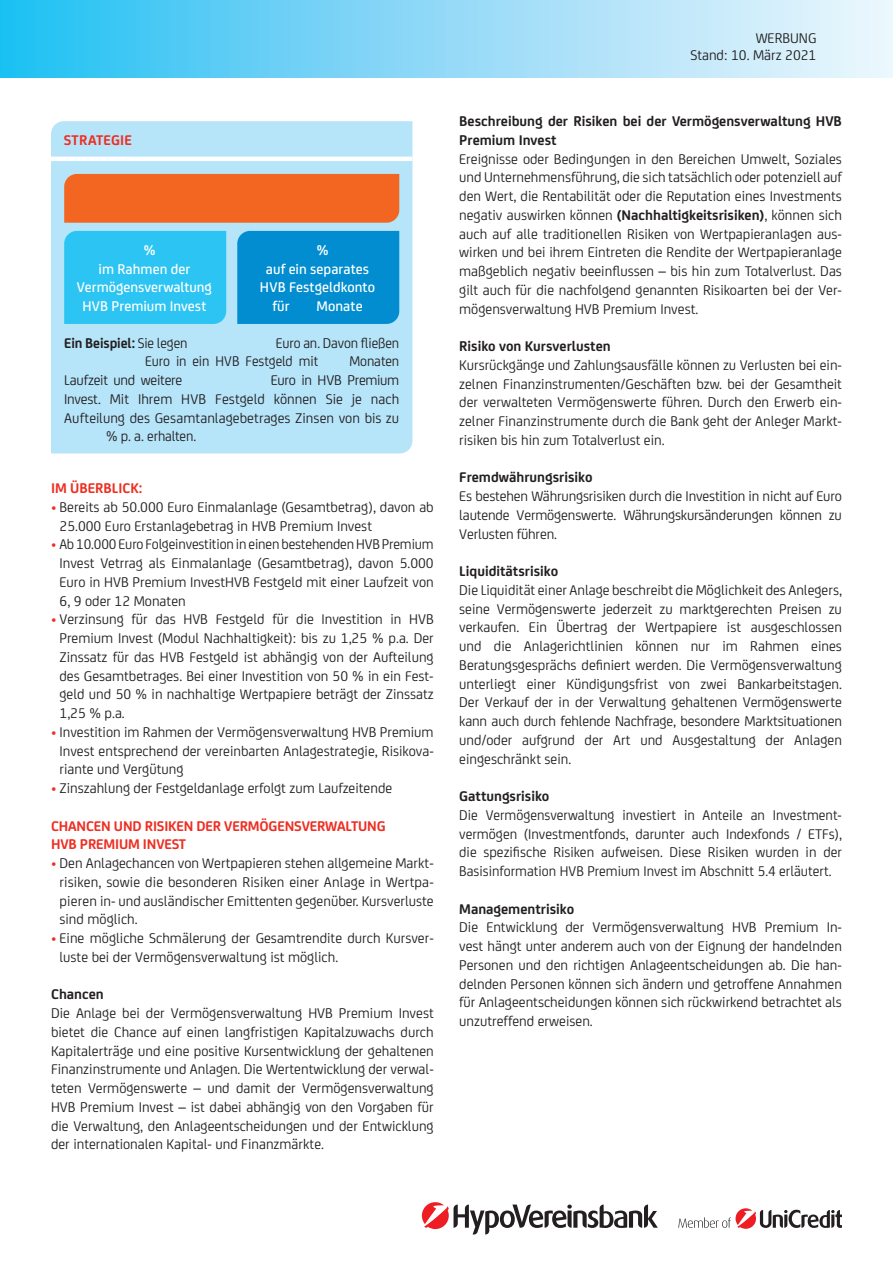
<style>
.page{position:relative;width:893px;height:1263px;background:#fff}
.page>*{position:absolute;margin:0;border:0;box-sizing:border-box;transform-origin:0 0}
.t1{font:15px/18.8px "Uni Credit";color:#231f20;text-align:justify}
.t2{font:15px/18.8px "FS Joey";letter-spacing:-.005em;color:#231f20}
.t3{font:700 15px/18.8px "Uni Credit";color:#231f20}
.t4{font:500 15px "Uni Credit";letter-spacing:.005em;color:#fff}
.t5{font:700 15px/18.8px "Uni Credit";letter-spacing:-.01em;color:#ee2e22}
.t6{font:700 15px "FS Joey";letter-spacing:-.005em;color:#231f20}
.t7{font:700 15px "Uni Credit";letter-spacing:.015em;color:#ee2e22}
.s1{font-weight:400}
.s2{color:#ee2e22}
.s3{font-weight:700}
</style>
<div class="page">
<div style="left:0;top:0;width:893px;height:77px;background:linear-gradient(to right,#26bff2,#f5f6fd)"></div>
<svg style="left:678px;top:1208px;width:164px;height:21px"></svg>
<svg style="left:422px;top:1202px;width:236px;height:32px"></svg>
<div style="left:51px;top:121px;width:361px;height:332px;background:#b6e4f9"></div>
<div style="left:64px;top:174px;width:335px;height:49px;background:#f36621"></div>
<div style="left:64px;top:231px;width:162px;height:93px;background:#2bc4f3"></div>
<div style="left:237px;top:231px;width:162px;height:93px;background:#018dd0"></div>
<hr style="left:51px;top:157px;width:361px;height:4px;background:#fff">
<p class="t7" style="left:64px;top:129px;width:70px">STRATEGIE</p>
<p class="t4" style="left:143px;top:239px;width:14px">%</p>
<p class="t4" style="left:99px;top:258px;width:93px">im Rahmen der</p>
<p class="t4" style="left:77px;top:276px;width:137px">Vermögensverwaltung</p>
<p class="t4" style="left:82px;top:295px;width:126px">HVB Premium Invest</p>
<p class="t4" style="left:316px;top:239px;width:14px">%</p>
<p class="t4" style="left:266px;top:258px;width:105px">auf ein separates</p>
<p class="t4" style="left:260px;top:276px;width:117px">HVB Festgeldkonto</p>
<p class="t4" style="left:272px;top:295px;width:19px">für</p>
<p class="t4" style="left:316px;top:295px;width:48px">Monate</p>
<p class="t6" style="left:64px;top:331px;width:125px">Ein Beispiel: <span class="s1">Sie legen</span></p>
<p class="t2" style="left:145px;top:332px;width:256px;text-indent:131px">Euro an. Davon fließen<br>Euro in ein HVB Festgeld mit</p>
<p class="t2" style="left:349px;top:351px;width:51px">Monaten</p>
<p class="t2" style="left:64px;top:370px;width:120px">Laufzeit und weitere</p>
<p class="t2" style="left:271px;top:370px;width:130px">Euro in HVB Premium</p>
<p class="t2" style="left:64px;top:389px;width:337px">Invest. Mit Ihrem HVB Festgeld können Sie je nach</p>
<p class="t2" style="left:64px;top:407px;width:337px">Aufteilung des Gesamtanlagebetrages Zinsen von bis zu</p>
<p class="t2" style="left:106px;top:426px;width:92px">% p. a. erhalten.</p>
<p class="t5" style="left:51px;top:478px;width:93px">IM ÜBERBLICK:</p>
<p class="t1" style="left:60px;top:497px;width:376px;text-indent:-9px"><span class="s2">•</span> Bereits ab 50.000 Euro Einmalanlage (Gesamtbetrag), davon ab<br>25.000 Euro Erstanlagebetrag in HVB Premium Invest</p>
<p class="t1" style="left:60px;top:534px;width:376px;text-indent:-9px"><span class="s2">•</span> Ab 10.000 Euro Folgeinvestition in einen bestehenden HVB Premium Invest Vetrrag als Einmalanlage (Gesamtbetrag), davon 5.000<br>Euro in HVB Premium InvestHVB Festgeld mit einer Laufzeit von 6, 9 oder 12 Monaten</p>
<p class="t1" style="left:60px;top:609px;width:376px;text-indent:-9px"><span class="s2">•</span> Verzinsung für das HVB Festgeld für die Investition in HVB Premium Invest (Modul Nachhaltigkeit): bis zu 1,25 % p.a. Der Zinssatz für das HVB Festgeld ist abhängig von der Aufteilung des Gesamtbetrages. Bei einer Investition von 50 % in ein Fest&shy;geld und 50 % in nachhaltige Wertpapiere beträgt der Zinssatz 1,25 % p.a.</p>
<p class="t1" style="left:60px;top:722px;width:376px;text-indent:-9px"><span class="s2">•</span> Investition im Rahmen der Vermögensverwaltung HVB Premium Invest entsprechend der vereinbarten Anlagestrategie, Risikova&shy;riante und Vergütung</p>
<p class="t1" style="left:51px;top:778px;width:343px"><span class="s2">•</span> Zinszahlung der Festgeldanlage erfolgt zum Laufzeitende</p>
<p class="t5" style="left:51px;top:815px;width:336px">CHANCEN UND RISIKEN DER VERMÖGENSVERWALTUNG<br>HVB PREMIUM INVEST</p>
<p class="t1" style="left:60px;top:853px;width:376px;text-indent:-9px"><span class="s2">•</span> Den Anlagechancen von Wertpapieren stehen allgemeine Markt&shy;risiken, sowie die besonderen Risiken einer Anlage in Wertpa&shy;pieren in- und ausländischer Emittenten gegenüber. Kursverluste sind möglich.</p>
<p class="t1" style="left:60px;top:928px;width:376px;text-indent:-9px"><span class="s2">•</span> Eine mögliche Schmälerung der Gesamtrendite durch Kursver&shy;luste bei der Vermögensverwaltung ist möglich.</p>
<p class="t3" style="left:51px;top:984px;width:54px">Chancen</p>
<p class="t1" style="left:51px;top:1003px;width:384px">Die Anlage bei der Vermögensverwaltung HVB Premium Invest bietet die Chance auf einen langfristigen Kapitalzuwachs durch Kapitalerträge und eine positive Kursentwicklung der gehaltenen Finanzinstrumente und Anlagen. Die Wertentwicklung der verwal&shy;teten Vermögenswerte – und damit der Vermögensverwaltung HVB Premium Invest – ist dabei abhängig von den Vorgaben für die Verwaltung, den Anlageentscheidungen und der Entwicklung der internationalen Kapital- und Finanzmärkte.</p>
<p class="t1" style="left:690px;top:29px;width:128px;line-height:16.5px;text-align:right">WERBUNG<br>Stand: 10. März 2021</p>
<p class="t3" style="left:459px;top:111px;width:384px">Beschreibung der Risiken bei der Vermögensverwaltung HVB<br>Premium Invest</p>
<p class="t1" style="left:459px;top:148px;width:384px">Ereignisse oder Bedingungen in den Bereichen Umwelt, Soziales und Unternehmensführung, die sich tatsächlich oder potenziell auf den Wert, die Rentabilität oder die Reputation eines Investments negativ auswirken können <span class="s3">(Nachhaltigkeitsrisiken)</span>, können sich auch auf alle traditionellen Risiken von Wertpapieranlagen aus&shy;wirken und bei ihrem Eintreten die Rendite der Wertpapieranlage maßgeblich negativ beeinflussen – bis hin zum Totalverlust. Das gilt auch für die nachfolgend genannten Risikoarten bei der Ver&shy;mögensverwaltung HVB Premium Invest.</p>
<p class="t3" style="left:459px;top:336px;width:153px">Risiko von Kursverlusten</p>
<p class="t1" style="left:459px;top:355px;width:384px">Kursrückgänge und Zahlungsausfälle können zu Verlusten bei ein&shy;zelnen Finanzinstrumenten/Geschäften bzw. bei der Gesamtheit der verwalteten Vermögenswerte führen. Durch den Erwerb ein&shy;zelner Finanzinstrumente durch die Bank geht der Anleger Markt&shy;risiken bis hin zum Totalverlust ein.</p>
<p class="t3" style="left:459px;top:467px;width:135px">Fremdwährungsrisiko</p>
<p class="t1" style="left:459px;top:486px;width:384px">Es bestehen Währungsrisiken durch die Investition in nicht auf Euro lautende Vermögenswerte. Währungskursänderungen können zu Verlusten führen.</p>
<p class="t3" style="left:459px;top:561px;width:101px">Liquiditätsrisiko</p>
<p class="t1" style="left:459px;top:580px;width:384px">Die Liquidität einer Anlage beschreibt die Möglichkeit des Anlegers, seine Vermögenswerte jederzeit zu marktgerechten Preisen zu verkaufen. Ein Übertrag der Wertpapiere ist ausgeschlossen und die Anlagerichtlinien können nur im Rahmen eines Beratungsgesprächs definiert werden. Die Vermögensverwaltung unterliegt einer Kündigungsfrist von zwei Bankarbeitstagen.<br>Der Verkauf der in der Verwaltung gehaltenen Vermögenswerte kann auch durch fehlende Nachfrage, besondere Marktsituationen und/oder aufgrund der Art und Ausgestaltung der Anlagen eingeschränkt sein.</p>
<p class="t3" style="left:459px;top:786px;width:92px">Gattungsrisiko</p>
<p class="t1" style="left:459px;top:805px;width:384px">Die Vermögensverwaltung investiert in Anteile an Investment&shy;vermögen (Investmentfonds, darunter auch Indexfonds / ETFs), die spezifische Risiken aufweisen. Diese Risiken wurden in der Basisinformation HVB Premium Invest im Abschnitt 5.4 erläutert.</p>
<p class="t3" style="left:459px;top:898px;width:116px">Managementrisiko</p>
<p class="t1" style="left:459px;top:917px;width:384px">Die Entwicklung der Vermögensverwaltung HVB Premium In&shy;vest hängt unter anderem auch von der Eignung der handelnden Personen und den richtigen Anlageentscheidungen ab. Die han&shy;delnden Personen können sich ändern und getroffene Annahmen für Anlageentscheidungen können sich rückwirkend betrachtet als unzutreffend erweisen.</p>
</div>
